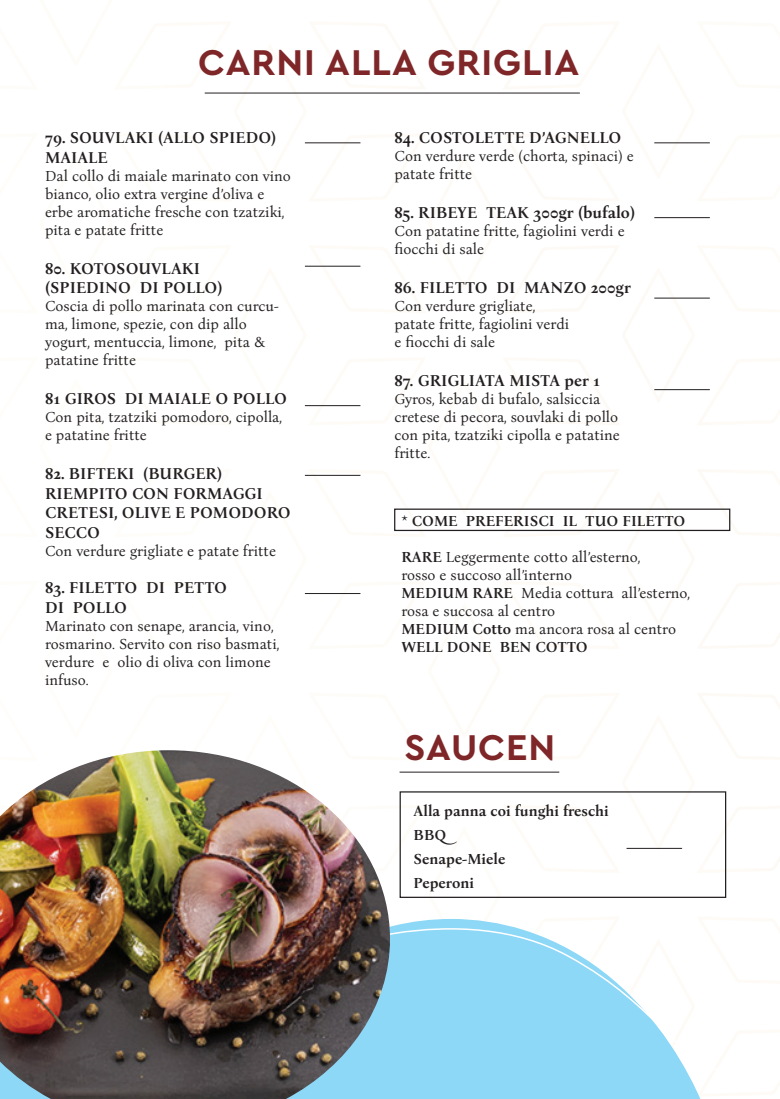
<style>
.page{position:relative;width:780px;height:1099px;background:#fff}
.page>*{position:absolute;margin:0;border:0;box-sizing:border-box;transform-origin:0 0}
.t1{font:700 37.5px "Cera GR";letter-spacing:.025em;color:#7e2628}
.t2{font:700 16.25px/19.5px "Bona Nova";color:#231f20}
.t3{font:15px/18px "Bona Nova";color:#231f20}
.t4{font:700 15px/23.8px "Bona Nova";color:#231f20}
.s1{font-weight:700}
</style>
<div class="page">
<svg style="left:390px;top:897px;width:337px;height:201px"></svg>
<hr style="left:305px;top:142px;width:55px;height:1px;background:#231f20">
<hr style="left:205px;top:93px;width:375px;height:1px;background:#231f20">
<hr style="left:305px;top:266px;width:55px;height:1px;background:#231f20">
<hr style="left:305px;top:405px;width:55px;height:1px;background:#231f20">
<hr style="left:305px;top:475px;width:55px;height:1px;background:#231f20">
<hr style="left:305px;top:593px;width:55px;height:1px;background:#231f20">
<hr style="left:654px;top:142px;width:55px;height:1px;background:#231f20">
<hr style="left:654px;top:298px;width:55px;height:1px;background:#231f20">
<hr style="left:654px;top:389px;width:55px;height:1px;background:#231f20">
<hr style="left:654px;top:217px;width:55px;height:1px;background:#231f20">
<hr style="left:626px;top:848px;width:56px;height:1px;background:#231f20">
<hr style="left:399px;top:771px;width:160px;height:1px;background:#231f20">
<div style="left:394px;top:508px;width:336px;height:23px;border:1px solid #231f20"></div>
<img style="left:0;top:750px;width:390px;height:348px">
<h1 class="t1" style="left:198px;top:41px;width:382px">CARNI ALLA GRIGLIA</h1>
<p class="t2" style="left:45px;top:128px;width:232px">79. SOUVLAKI (ALLO SPIEDO)<br>MAIALE</p>
<p class="t3" style="left:45px;top:167px;width:247px">Dal collo di maiale marinato con vino bianco, olio extra vergine d’oliva e erbe aromatiche fresche con tzatziki, pita e patate fritte</p>
<p class="t2" style="left:45px;top:259px;width:179px">80. KOTOSOUVLAKI (SPIEDINO DI POLLO)</p>
<p class="t3" style="left:45px;top:297px;width:235px">Coscia di pollo marinata con curcu&shy;ma, limone, spezie, con dip allo yogurt, mentuccia, limone, pita &amp; patatine fritte</p>
<p class="t2" style="left:45px;top:389px;width:243px">81 GIROS DI MAIALE O POLLO</p>
<p class="t3" style="left:45px;top:408px;width:238px">Con pita, tzatziki pomodoro, cipolla, e patatine fritte</p>
<p class="t2" style="left:45px;top:464px;width:247px">82. BIFTEKI (BURGER)<br>RIEMPITO CON FORMAGGI<br>CRETESI, OLIVE E POMODORO<br>SECCO</p>
<p class="t3" style="left:45px;top:542px;width:232px">Con verdure grigliate e patate fritte</p>
<p class="t2" style="left:45px;top:578px;width:184px">83. FILETTO DI PETTO<br>DI POLLO</p>
<p class="t3" style="left:45px;top:617px;width:236px">Marinato con senape, arancia, vino, rosmarino. Servito con riso basmati, verdure e olio di oliva con limone infuso.</p>
<p class="t2" style="left:394px;top:128px;width:228px">84. COSTOLETTE D’AGNELLO</p>
<p class="t3" style="left:394px;top:147px;width:241px">Con verdure verde (chorta, spinaci) e patate fritte</p>
<p class="t2" style="left:394px;top:203px;width:242px">85. RIBEYE TEAK 300gr (bufalo)</p>
<p class="t3" style="left:394px;top:222px;width:232px">Con patatine fritte, fagiolini verdi e fiocchi di sale</p>
<p class="t2" style="left:394px;top:278px;width:238px">86. FILETTO DI MANZO 200gr</p>
<p class="t3" style="left:394px;top:297px;width:176px">Con verdure grigliate, patate fritte, fagiolini verdi e fiocchi di sale</p>
<p class="t2" style="left:394px;top:371px;width:207px">87. GRIGLIATA MISTA per 1</p>
<p class="t3" style="left:394px;top:390px;width:227px">Gyros, kebab di bufalo, salsiccia cretese di pecora, souvlaki di pollo con pita, tzatziki cipolla e patatine fritte.</p>
<p class="t4" style="left:401px;top:509px;width:34px">* Come</p>
<p class="t4" style="left:465px;top:509px;width:10px">preferisci</p>
<p class="t4" style="left:562px;top:509px;width:35px">il tuo</p>
<p class="t4" style="left:622px;top:509px;width:10px">filetto</p>
<p class="t3" style="left:401px;top:548px;width:290px"><span class="s1">RARE</span> Leggermente cotto all’esterno,<br>rosso e succoso all’interno<br><span class="s1">MEDIUM RARE</span> Media cottura all’esterno, rosa e succosa al centro<br><span class="s1">MEDIUM Cotto</span> ma ancora rosa al centro<br><span class="s1">WELL DONE BEN COTTO</span></p>
<h1 class="t1" style="left:404px;top:725px;width:152px">SAUCEN</h1>
<p class="t4" style="left:413px;top:799px;width:197px">Alla panna coi funghi freschi<br>BBQ<br>Senape-Miele<br>Peperoni</p>
</div>
